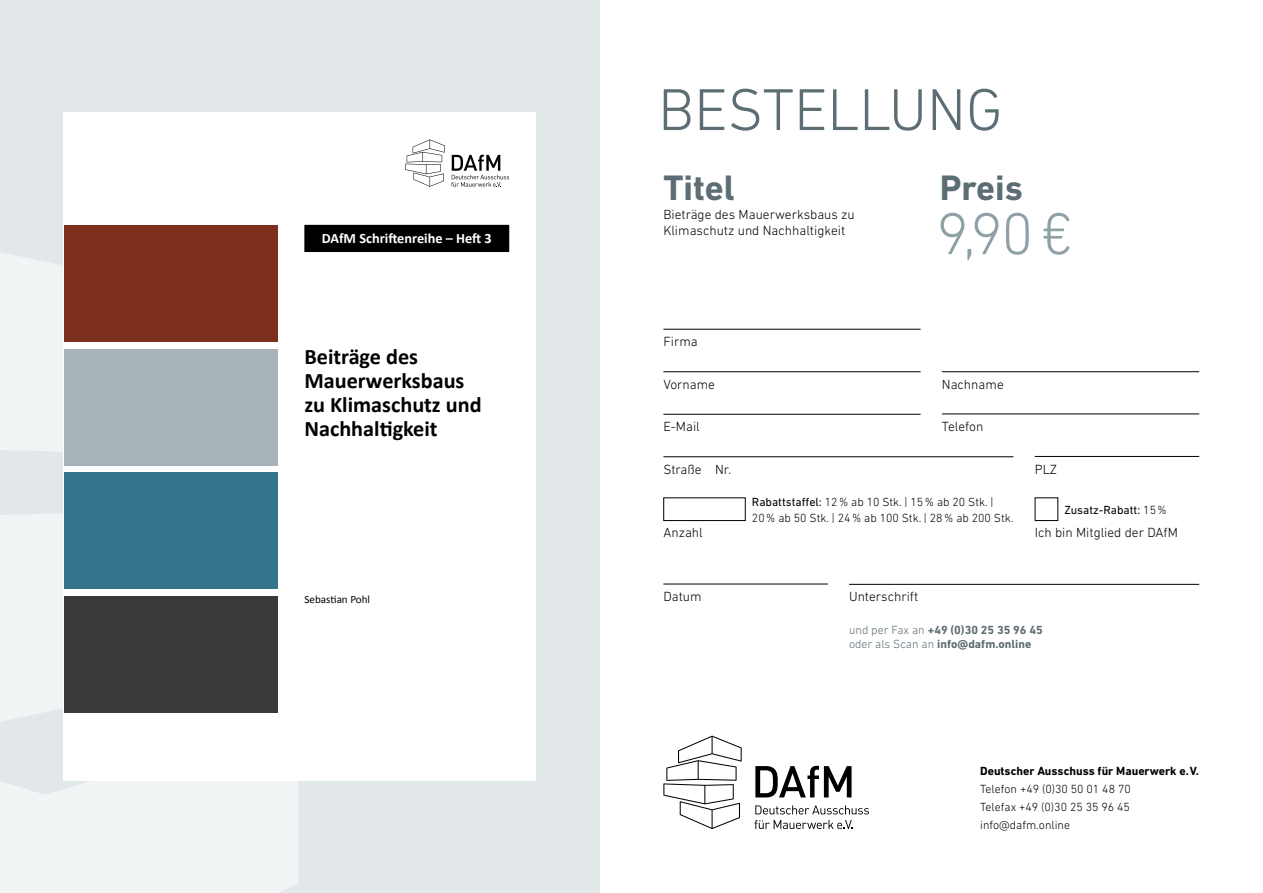
<style>
.page{position:relative;width:1263px;height:893px;background:#fff}
.page>*{position:absolute;margin:0;border:0;box-sizing:border-box;transform-origin:0 0}
.t1{font:300 60px "DIN Next LT Pro";color:#5c6d73}
.t2{font:300 60px "DIN Next LT Pro";color:#90a0a7}
.t3{font:700 36px "DIN Next LT Pro";color:#5c6d73}
.t4{font:700 22.2px/23.9px "Calibri";color:#000}
.t5{font:700 14.25px "Calibri";color:#fff}
.t6{font:300 13.5px/16.5px "DIN Next LT Pro";color:#000}
.t7{font:300 12px/18px "DIN Next LT Pro";color:#000;text-align:justify}
.t8{font:700 12px/14px "DIN Next LT Pro";color:#5c6d73}
.t9{font:700 12px "DIN Next LT Pro";color:#000}
.t10{font:12px "DIN Next LT Pro";color:#000}
.t11{font:11.1px "Calibri";color:#000}
.s1{font-weight:400}
.s2{font-weight:300}
</style>
<div class="page">
<div style="left:0;top:0;width:600px;height:893px;background:#e2e8ea"></div>
<svg style="left:0;top:252px;width:64px;height:206px;fill:#f0f4f5"></svg>
<svg style="left:0;top:722px;width:299px;height:171px;fill:#f0f4f5"></svg>
<svg style="left:0;top:508px;width:64px;height:214px;fill:#f0f4f5"></svg>
<svg style="left:663px;top:736px;width:79px;height:93px"></svg>
<svg style="left:755px;top:766px;width:96px;height:31px"></svg>
<svg style="left:755px;top:805px;width:114px;height:9px"></svg>
<svg style="left:754px;top:820px;width:98px;height:9px"></svg>
<div style="left:64px;top:112px;width:472px;height:668px;background:#fff"></div>
<div style="left:64px;top:225px;width:213px;height:117px;background:#7c2f1d"></div>
<div style="left:64px;top:349px;width:213px;height:117px;background:#a8b3b9"></div>
<div style="left:64px;top:472px;width:213px;height:117px;background:#35748c"></div>
<div style="left:64px;top:596px;width:213px;height:117px;background:#3a3a39"></div>
<div style="left:305px;top:225px;width:204px;height:27px;background:#000"></div>
<svg style="left:405px;top:139px;width:40px;height:48px"></svg>
<svg style="left:451px;top:155px;width:58px;height:32px"></svg>
<hr style="left:663px;top:329px;width:258px;height:1px;background:#000">
<hr style="left:663px;top:414px;width:258px;height:1px;background:#000">
<hr style="left:942px;top:414px;width:257px;height:1px;background:#000">
<hr style="left:663px;top:456px;width:350px;height:1px;background:#000">
<hr style="left:1035px;top:456px;width:164px;height:1px;background:#000">
<hr style="left:663px;top:371px;width:258px;height:1px;background:#000">
<hr style="left:849px;top:584px;width:350px;height:1px;background:#000">
<hr style="left:663px;top:584px;width:165px;height:1px;background:#000">
<svg style="left:1034px;top:497px;width:24px;height:24px"></svg>
<svg style="left:663px;top:497px;width:83px;height:24px"></svg>
<hr style="left:942px;top:371px;width:257px;height:1px;background:#000">
<p class="t5" style="left:322px;top:229px;width:171px">DAfM Schriftenreihe – Heft 3</p>
<h3 class="t4" style="left:304px;top:344px;width:179px">Beiträge des<br>Mauerwerksbaus zu Klimaschutz und<br>Nachhaltigkeit</h3>
<p class="t11" style="left:304px;top:593px;width:67px">Sebastian Pohl</p>
<h1 class="t1" style="left:658px;top:75px;width:346px">BESTELLUNG</h1>
<h2 class="t3" style="left:663px;top:166px;width:73px">Titel</h2>
<p class="t6" style="left:663px;top:206px;width:193px">Bieträge des Mauerwerksbaus zu<br>Klimaschutz und Nachhaltigkeit</p>
<p class="t6" style="left:663px;top:333px;width:36px">Firma</p>
<p class="t6" style="left:663px;top:376px;width:53px">Vorname</p>
<h2 class="t3" style="left:940px;top:166px;width:85px">Preis</h2>
<h1 class="t2" style="left:936px;top:199px;width:138px">9,90 €</h1>
<p class="t6" style="left:942px;top:376px;width:63px">Nachname</p>
<p class="t6" style="left:663px;top:418px;width:38px">E-Mail</p>
<p class="t6" style="left:942px;top:418px;width:43px">Telefon</p>
<p class="t6" style="left:663px;top:461px;width:69px">Straße Nr.</p>
<p class="t6" style="left:1035px;top:461px;width:24px">PLZ</p>
<p class="t7" style="left:752px;top:495px;width:263px;line-height:15px"><span class="s1">Rabattstaffel:</span> 12% ab 10 Stk. | 15% ab 20 Stk. |<br>20% ab 50 Stk. | 24% ab 100 Stk. | 28% ab 200 Stk.</p>
<p class="t10" style="left:1064px;top:503px;width:104px">Zusatz-Rabatt: <span class="s2">15%</span></p>
<p class="t6" style="left:663px;top:524px;width:41px">Anzahl</p>
<p class="t6" style="left:1035px;top:524px;width:145px">Ich bin Mitglied der DAfM</p>
<p class="t6" style="left:663px;top:588px;width:40px">Datum</p>
<p class="t6" style="left:849px;top:588px;width:71px">Unterschrift</p>
<p class="t8" style="left:849px;top:623px;width:195px"><span class="s2">und per Fax an</span> +49 (0)30 25 35 96 45 <span class="s2">oder als Scan an</span> info@dafm.online</p>
<p class="t9" style="left:980px;top:764px;width:220px">Deutscher Ausschuss für Mauerwerk e.V.</p>
<p class="t7" style="left:980px;top:780px;width:152px">Telefon +49 (0)30 50 01 48 70<br>Telefax +49 (0)30 25 35 96 45 info@dafm.online</p>
</div>
